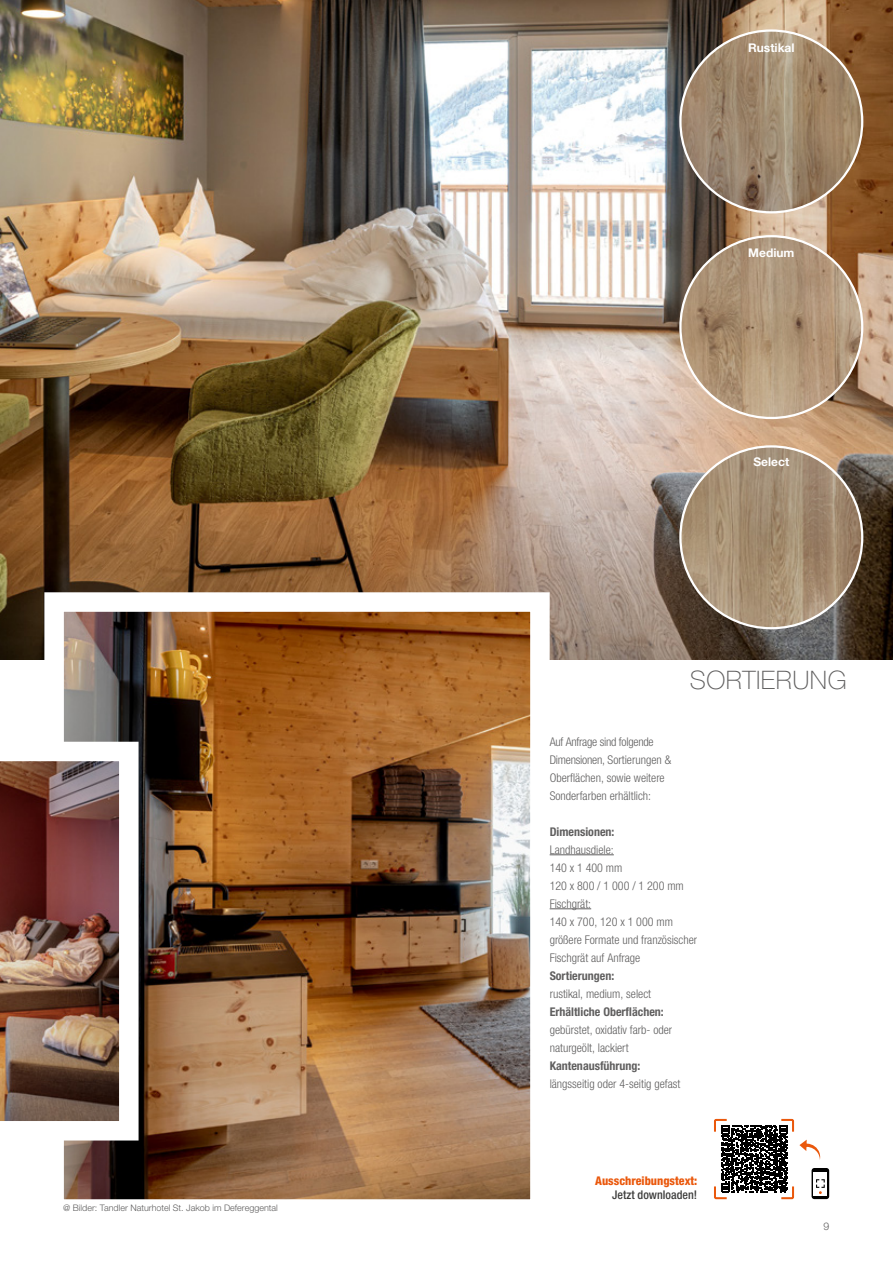
<style>
.page{position:relative;width:893px;height:1263px;background:#fff}
.page>*{position:absolute;margin:0;border:0;box-sizing:border-box;transform-origin:0 0}
.Kapitel_Untertitel{font:100 25.5px "Helvetica Neue LTW1 G";letter-spacing:.02em;color:#5f5e5e}
.Merkmal_light{font:300 condensed 12px/18px "Helvetica Neue LTW1 G";color:#5f5e5e}
.Merkmal_fett{font:700 condensed 12px "Helvetica Neue LTW1 G";color:#5f5e5e}
.Merkmal_light-2{font:300 condensed 12px "Helvetica Neue LTW1 G";letter-spacing:-.02em;color:#5f5e5e}
.Bildtext_HG_weiß{font:700 12px "Helvetica Neue LTW1 G";color:#fff}
.t1{font:800 condensed 12px "Helvetica Neue LTW1 G";color:#ea580c}
.Merkmal_light-3{font:700 condensed 12px "Helvetica Neue LTW1 G";color:#5f5e5e}
.t2{font:500 condensed 12px "Helvetica Neue LTW1 G";color:#3c3c3b}
.t3{font:300 10.5px "Helvetica Neue LTW1 G";color:#5f5e5e}
.c{font:300 9px "Helvetica Neue LTW1 G";color:#5f5e5e}
</style>
<div class="page">
<img style="left:0;top:0;width:893px;height:659px">
<img style="left:35px;top:582px;width:524px;height:618px">
<img style="left:0;top:732px;width:148px;height:418px">
<hr style="left:550px;top:854px;width:64px;height:1px;background:#5f5e5e">
<hr style="left:550px;top:908px;width:41px;height:1px;background:#5f5e5e">
<img style="left:680px;top:31px;width:182px;height:181px;border-radius:91px">
<img style="left:680px;top:236px;width:182px;height:182px;border-radius:91px">
<img style="left:680px;top:446px;width:182px;height:182px;border-radius:91px">
<div style="left:812px;top:1168px;width:17px;height:31px;background:#000;border-radius:3px"></div>
<div style="left:813px;top:1172px;width:14px;height:23px;background:#fff"></div>
<svg style="left:714px;top:1118px;width:111px;height:82px"></svg>
<p class="c" style="left:63px;top:1202px;width:216px">@ Bilder: Tandler Naturhotel St. Jakob im Defereggental</p>
<p class="Bildtext_HG_weiß" style="left:748px;top:40px;width:48px">Rustikal</p>
<p class="Bildtext_HG_weiß" style="left:748px;top:246px;width:48px">Medium</p>
<p class="Bildtext_HG_weiß" style="left:753px;top:455px;width:37px">Select</p>
<p class="Kapitel_Untertitel" style="left:690px;top:665px;width:158px">SORTIERUNG</p>
<p class="Merkmal_light-2" style="left:550px;top:734px;width:105px">Auf Anfrage sind folgende</p>
<p class="Merkmal_light" style="left:550px;top:750px;width:123px">Dimensionen, Sortierungen &amp;</p>
<p class="Merkmal_light" style="left:550px;top:768px;width:116px">Oberflächen, sowie weitere</p>
<p class="Merkmal_light" style="left:550px;top:786px;width:103px">Sonderfarben erhältlich:</p>
<p class="Merkmal_fett" style="left:550px;top:824px;width:66px">Dimensionen:</p>
<p class="Merkmal_light" style="left:550px;top:840px;width:66px">Landhausdiele:</p>
<p class="Merkmal_light" style="left:550px;top:858px;width:74px">140 x 1 400 mm</p>
<p class="Merkmal_light" style="left:550px;top:876px;width:136px">120 x 800 / 1 000 / 1 200 mm</p>
<p class="Merkmal_light" style="left:550px;top:894px;width:43px">Fischgrät:</p>
<p class="Merkmal_light" style="left:550px;top:912px;width:125px">140 x 700, 120 x 1 000 mm</p>
<p class="Merkmal_light" style="left:550px;top:930px;width:149px">größere Formate und französischer<br>Fischgrät auf Anfrage</p>
<p class="Merkmal_fett" style="left:550px;top:968px;width:66px">Sortierungen:</p>
<p class="Merkmal_light" style="left:550px;top:984px;width:103px">rustikal, medium, select</p>
<p class="Merkmal_fett" style="left:550px;top:1004px;width:116px">Erhältliche Oberflächen:</p>
<p class="Merkmal_light" style="left:550px;top:1020px;width:124px">gebürstet, oxidativ farb- oder</p>
<p class="Merkmal_light" style="left:550px;top:1038px;width:80px">naturgeölt, lackiert</p>
<p class="Merkmal_light-3" style="left:550px;top:1058px;width:92px">Kantenausführung:</p>
<p class="Merkmal_light" style="left:550px;top:1074px;width:132px">längsseitig oder 4-seitig gefast</p>
<p class="t1" style="left:595px;top:1173px;width:104px">Ausschreibungstext:</p>
<p class="t2" style="left:612px;top:1188px;width:86px">Jetzt downloaden!</p>
<p class="t3" style="left:823px;top:1220px;width:7px">9</p>
</div>
